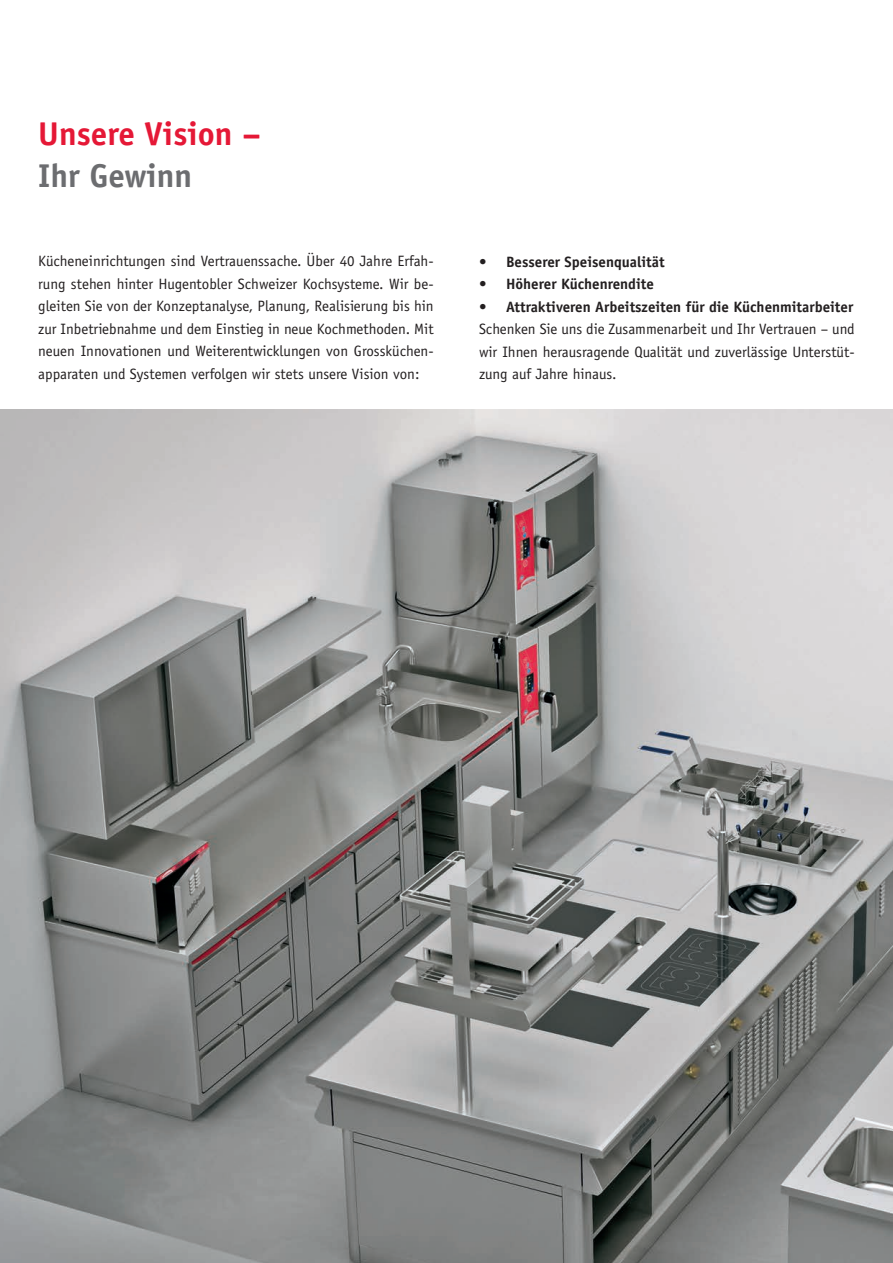
<style>
.page{position:relative;width:893px;height:1263px;background:#fff}
.page>*{position:absolute;margin:0;border:0;box-sizing:border-box;transform-origin:0 0}
.t1{font:700 33px "Officina Sans";color:#e51836}
.t2{font:700 33px "Officina Sans";color:#6c6d70}
.t3{font:15px/22.5px "Officina Sans";color:#231f20;text-align:justify}
.t4{font:700 15px "Officina Sans";color:#231f20}
</style>
<div class="page">
<img style="left:0;top:409px;width:893px;height:854px">
<h1 class="t1" style="left:38px;top:113px;width:224px">Unsere Vision –</h1>
<h1 class="t2" style="left:38px;top:155px;width:156px">Ihr Gewinn</h1>
<p class="t3" style="left:38px;top:250px;width:397px">Kücheneinrichtungen sind Vertrauenssache. Über 40 Jahre Erfah&shy;rung stehen hinter Hugentobler Schweizer Kochsysteme. Wir be&shy;gleiten Sie von der Konzeptanalyse, Planung, Realisierung bis hin zur Inbetriebnahme und dem Einstieg in neue Kochmethoden. Mit neuen Innovationen und Weiterentwicklungen von Grossküchen&shy;apparaten und Systemen verfolgen wir stets unsere Vision von:</p>
<p class="t4" style="left:479px;top:252px;width:187px">• Besserer Speisenqualität</p>
<p class="t4" style="left:479px;top:275px;width:176px">• Höherer Küchenrendite</p>
<p class="t4" style="left:479px;top:297px;width:376px">• Attraktiveren Arbeitszeiten für die Küchenmitarbeiter</p>
<p class="t3" style="left:479px;top:318px;width:377px">Schenken Sie uns die Zusammenarbeit und Ihr Vertrauen – und wir Ihnen herausragende Qualität und zuverlässige Unterstüt&shy;zung auf Jahre hinaus.</p>
</div>
